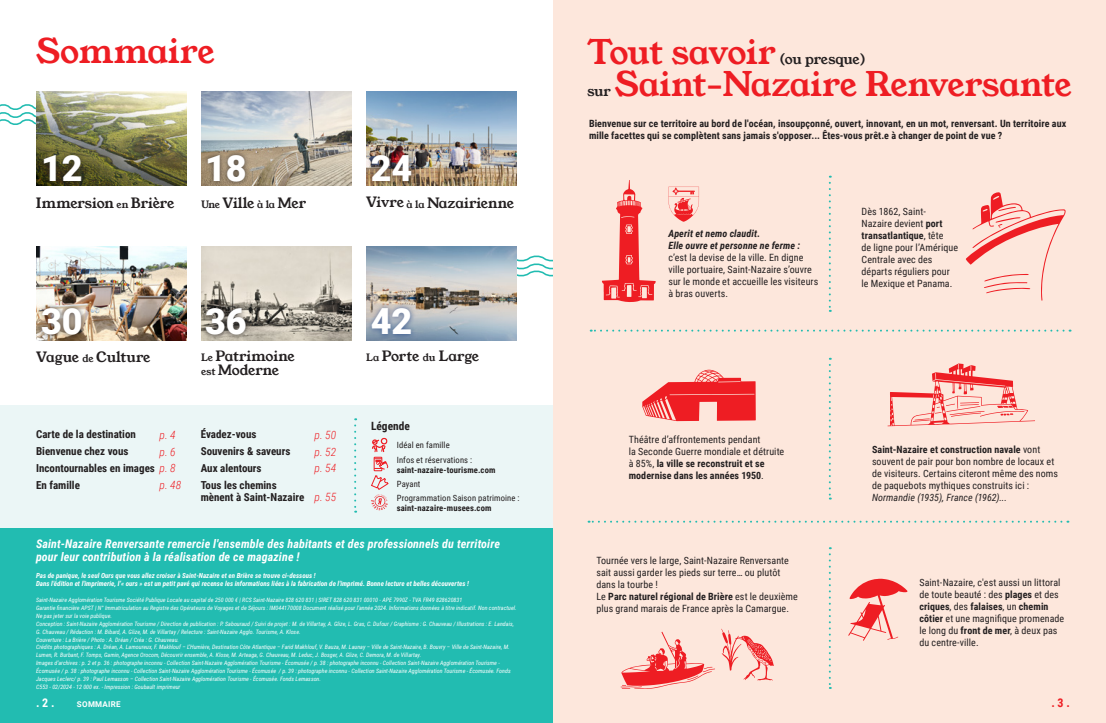
<style>
.page{position:relative;width:1106px;height:723px;background:#fff}
.page>*{position:absolute;margin:0;border:0;box-sizing:border-box;transform-origin:0 0}
.t1{font:900 36px "Roboto";color:#fff}
.t2{font:33.4px "Young Serif";letter-spacing:-.015em;color:#ee1d23}
.t3{font:14px/14px "Young Serif";letter-spacing:-.01em;color:#231f20}
.t4{font:13.9px "Young Serif";letter-spacing:-.015em;color:#231f20}
.t5{font:italic 700 12px/13px "Roboto Condensed";letter-spacing:.01em;color:#fff}
.t6{font:700 12px "Roboto Condensed";color:#fff}
.t7{font:700 12px "Roboto Condensed";color:#ee1d23}
.t8{font:italic 300 11.4px/16.9px "Roboto Condensed";color:#ee1d23}
.t9{font:700 11.4px "Roboto Condensed";color:#231f20}
.t10{font:700 11px/17px "Roboto Condensed";color:#231f20}
.t11{font:10px/12px "Roboto Condensed";letter-spacing:.005em;color:#231f20}
.t12{font:700 10px/12px "Roboto Condensed";letter-spacing:.01em;color:#231f20}
.t13{font:italic 700 10px/12px "Roboto Condensed";letter-spacing:.01em;color:#231f20}
.t14{font:italic 10px "Roboto Condensed";letter-spacing:.005em;color:#231f20}
.t15{font:8.6px "Roboto Condensed";letter-spacing:.015em;color:#231f20}
.t16{font:700 8.6px "Roboto Condensed";letter-spacing:.015em;color:#231f20}
.t17{font:700 8px "Roboto";letter-spacing:.035em;color:#fff}
.t18{font:italic 700 7px/7.9px "Roboto Condensed";color:#fff}
.t19{font:italic 6px/7.9px "Roboto Condensed";color:#fff}
.s1{font-size:10px}
.s2{font-weight:300;font-style:italic;font-size:11.4px;color:#ee1d23}
.s3{font-weight:700}
</style>
<div class="page">
<div style="left:0;top:405px;width:553px;height:190px;background:#ebf6f6"></div>
<svg style="left:517px;top:255px;width:36px;height:22px"></svg>
<div style="left:0;top:528px;width:553px;height:195px;background:#22bcb1"></div>
<div style="left:553px;top:0;width:553px;height:723px;background:#fde7dc"></div>
<svg style="left:0;top:104px;width:36px;height:21px"></svg>
<img style="left:36px;top:91px;width:151px;height:95px">
<img style="left:366px;top:247px;width:151px;height:94px">
<img style="left:36px;top:247px;width:151px;height:94px">
<img style="left:201px;top:247px;width:151px;height:94px">
<img style="left:366px;top:91px;width:151px;height:95px">
<img style="left:201px;top:91px;width:151px;height:95px">
<svg style="left:848px;top:579px;width:59px;height:62px"></svg>
<svg style="left:642px;top:370px;width:113px;height:51px"></svg>
<svg style="left:887px;top:363px;width:148px;height:63px"></svg>
<svg style="left:602px;top:180px;width:53px;height:122px"></svg>
<svg style="left:588px;top:521px;width:473px;height:2px"></svg>
<svg style="left:590px;top:330px;width:473px;height:2px"></svg>
<svg style="left:828px;top:547px;width:2px;height:142px"></svg>
<svg style="left:828px;top:358px;width:2px;height:141px"></svg>
<svg style="left:828px;top:176px;width:2px;height:136px"></svg>
<svg style="left:620px;top:632px;width:95px;height:57px"></svg>
<svg style="left:721px;top:629px;width:53px;height:51px"></svg>
<svg style="left:965px;top:192px;width:100px;height:109px"></svg>
<div style="left:39px;top:149px;width:48px;height:37px;background:#231f20;opacity:.75"></div>
<div style="left:37px;top:303px;width:50px;height:37px;background:#231f20;opacity:.75"></div>
<div style="left:202px;top:149px;width:48px;height:38px;background:#231f20;opacity:.75"></div>
<div style="left:200px;top:303px;width:51px;height:37px;background:#231f20;opacity:.75"></div>
<div style="left:366px;top:149px;width:51px;height:37px;background:#231f20;opacity:.75"></div>
<div style="left:366px;top:303px;width:50px;height:37px;background:#214386;opacity:.75"></div>
<svg style="left:371px;top:475px;width:18px;height:36px"></svg>
<div style="left:374px;top:457px;width:8px;height:14px;border:1px solid #ee1d23"></div>
<svg style="left:374px;top:458px;width:14px;height:11px"></svg>
<svg style="left:372px;top:437px;width:16px;height:15px"></svg>
<svg style="left:354px;top:418px;width:2px;height:95px"></svg>
<svg style="left:668px;top:187px;width:31px;height:35px"></svg>
<h2 class="t2" style="left:36px;top:32px;width:180px">Sommaire</h2>
<h1 class="t1" style="left:41px;top:143px;width:43px">12</h1>
<h1 class="t1" style="left:205px;top:143px;width:43px">18</h1>
<h1 class="t1" style="left:371px;top:143px;width:43px">24</h1>
<h3 class="t3" style="left:36px;top:196px;width:140px">Immersion <span class="s1">en</span> Brière</h3>
<h3 class="t3" style="left:201px;top:196px;width:107px"><span class="s1">Une</span> Ville <span class="s1">à la</span> Mer</h3>
<h3 class="t3" style="left:366px;top:196px;width:149px">Vivre <span class="s1">à la</span> Nazairienne</h3>
<h1 class="t1" style="left:41px;top:296px;width:43px">30</h1>
<h3 class="t3" style="left:36px;top:350px;width:116px">Vague <span class="s1">de</span> Culture</h3>
<h1 class="t1" style="left:205px;top:296px;width:43px">36</h1>
<h3 class="t3" style="left:201px;top:349px;width:95px"><span class="s1">Le</span> Patrimoine <span class="s1">est</span> Moderne</h3>
<h3 class="t10" style="left:36px;top:425px;width:101px">Carte de la destination<br>Bienvenue chez vous</h3>
<h3 class="t10" style="left:36px;top:476px;width:45px">En famille</h3>
<h3 class="t8" style="left:160px;top:426px;width:18px">p. 4 p. 6</h3>
<h3 class="t10" style="left:36px;top:459px;width:141px">Incontournables en images <span class="s2">p. 8</span></h3>
<h3 class="t8" style="left:160px;top:476px;width:23px">p. 48</h3>
<h3 class="t10" style="left:201px;top:425px;width:91px">Évadez-vous<br>Souvenirs &amp; saveurs<br>Aux alentours<br>Tous les chemins</h3>
<h3 class="t10" style="left:201px;top:488px;width:105px">mènent à Saint-Nazaire</h3>
<h3 class="t8" style="left:314px;top:426px;width:23px;text-align:justify">p. 50 p. 52 p. 54</h3>
<h3 class="t8" style="left:314px;top:488px;width:23px">p. 55</h3>
<h1 class="t1" style="left:371px;top:296px;width:43px">42</h1>
<h3 class="t3" style="left:366px;top:349px;width:114px"><span class="s1">La</span> Porte <span class="s1">du</span> Large</h3>
<h3 class="t9" style="left:371px;top:418px;width:40px">Légende</h3>
<h3 class="t15" style="left:397px;top:439px;width:54px">Idéal en famille</h3>
<h3 class="t15" style="left:397px;top:478px;width:25px">Payant</h3>
<h3 class="t15" style="left:397px;top:454px;width:77px">Infos et réservations :</h3>
<h3 class="t16" style="left:397px;top:464px;width:100px">saint-nazaire-tourisme.com</h3>
<h3 class="t15" style="left:397px;top:491px;width:124px">Programmation Saison patrimoine :</h3>
<h3 class="t16" style="left:397px;top:502px;width:96px">saint-nazaire-musees.com</h3>
<h3 class="t5" style="left:36px;top:537px;width:465px">Saint-Nazaire Renversante remercie l'ensemble des habitants et des professionnels du territoire pour leur contribution à la réalisation de ce magazine !</h3>
<p class="t18" style="left:36px;top:571px;width:434px">Pas de panique, le seul Ours que vous allez croiser à Saint-Nazaire et en Brière se trouve ci-dessous !<br>Dans l'édition et l'imprimerie, l’« ours » est un petit pavé qui recense les informations liées à la fabrication de l'imprimé. Bonne lecture et belles découvertes !</p>
<p class="t19" style="left:36px;top:595px;width:482px">Saint-Nazaire Agglomération Tourisme Société Publique Locale au capital de 250 000 € | RCS Saint-Nazaire 828 620 831 | SIRET 828 620 831 00010 - APE 7990Z - TVA FR49 828620831<br>Garantie financière APST | N° Immatriculation au Registre des Opérateurs de Voyages et de Séjours : IM044170008 Document réalisé pour l’année 2024. Informations données à titre indicatif. Non contractuel.<br>Ne pas jeter sur la voie publique.<br>Conception : Saint-Nazaire Agglomération Tourisme / Direction de publication : P. Sabouraud / Suivi de projet : M. de Villartay, A. Glize, L. Gras, C. Dufour / Graphisme : G. Chauveau / Illustrations : E. Landais, G. Chauveau / Rédaction : M. Bibard, A. Glize, M. de Villartay / Relecture : Saint-Nazaire Agglo. Tourisme, A. Klose.<br>Couverture : La Brière / Photo : A. Dréan / Créa : G. Chauveau.<br>Crédits photographiques : A. Dréan, A. Lamoureux, F. Makhlouf – L’Humière, Destination Côte Atlantique – Farid Makhlouf, V. Bauza, M. Launay – Ville de Saint-Nazaire, B. Bouvry – Ville de Saint-Nazaire, M.<br>Lumen, R. Burbant, F. Tomps, Gamin, Agence Orocom, Découvrir ensemble, A. Klose, M. Arteaga, G. Chauveau, M. Leduc, J. Bosger, A. Glize, C. Demora, M. de Villartay.<br>Images d’archives : p. 2 et p. 36 : photographe inconnu - Collection Saint-Nazaire Agglomération Tourisme - Écomusée / p. 38 : photographe inconnu - Collection Saint-Nazaire Agglomération Tourisme - Écomusée / p. 38 : photographe inconnu - Collection Saint-Nazaire Agglomération Tourisme - Écomusée / p. 39 : photographe inconnu - Collection Saint-Nazaire Agglomération Tourisme - Écomusée. Fonds Jacques Leclerc/ p. 39 : Paul Lemasson – Collection Saint-Nazaire Agglomération Tourisme - Écomusée. Fonds Lemasson.<br>C553 - 02/2024 - 12 000 ex. - Impression : Goubault imprimeur</p>
<h3 class="t6" style="left:36px;top:694px;width:20px">. 2 .</h3>
<h3 class="t17" style="left:77px;top:698px;width:45px">SOMMAIRE</h3>
<h2 class="t2" style="left:587px;top:33px;width:190px">Tout savoir</h2>
<h3 class="t4" style="left:779px;top:51px;width:88px">(ou presque)</h3>
<h2 class="t2" style="left:614px;top:65px;width:459px">Saint-Nazaire Renversante</h2>
<h3 class="t4" style="left:587px;top:83px;width:25px">sur</h3>
<h3 class="t12" style="left:589px;top:117px;width:479px">Bienvenue sur ce territoire au bord de l'océan, insoupçonné, ouvert, innovant, en un mot, renversant. Un territoire aux mille facettes qui se complètent sans jamais s'opposer... Êtes-vous prêt.e à changer de point de vue ?</h3>
<h3 class="t13" style="left:668px;top:227px;width:133px">Aperit et nemo claudit.<br>Elle ouvre et personne ne ferme :</h3>
<h3 class="t11" style="left:668px;top:251px;width:151px">c’est la devise de la ville. En digne ville portuaire, Saint-Nazaire s’ouvre sur le monde et accueille les visiteurs à bras ouverts.</h3>
<h3 class="t11" style="left:861px;top:205px;width:98px">Dès 1862, Saint-<br>Nazaire devient <span class="s3">port transatlantique</span>, tête<br>de ligne pour l’Amérique<br>Centrale avec des départs réguliers pour le Mexique et Panama.</h3>
<h3 class="t11" style="left:628px;top:433px;width:157px">Théâtre d’affrontements pendant<br>la Seconde Guerre mondiale et détruite à 85%, <span class="s3">la ville se reconstruit et se modernise dans les années 1950</span>.</h3>
<h3 class="t11" style="left:872px;top:443px;width:187px"><span class="s3">Saint-Nazaire et construction navale</span> vont souvent de pair pour bon nombre de locaux et de visiteurs. Certains citeront même des noms de paquebots mythiques construits ici :</h3>
<h3 class="t14" style="left:872px;top:491px;width:136px">Normandie (1935), France (1962)...</h3>
<h3 class="t11" style="left:596px;top:554px;width:203px">Tournée vers le large, Saint-Nazaire Renversante sait aussi garder les pieds sur terre… ou plutôt dans la tourbe !<br>Le <span class="s3">Parc naturel régional de Brière</span> est le deuxième plus grand marais de France après la Camargue.</h3>
<h3 class="t11" style="left:919px;top:576px;width:146px">Saint-Nazaire, c'est aussi un littoral de toute beauté : des <span class="s3">plages</span> et des <span class="s3">criques</span>, des <span class="s3">falaises</span>, un <span class="s3">chemin côtier</span> et une magnifique promenade le long du <span class="s3">front de mer</span>, à deux pas du centre-ville.</h3>
<h3 class="t7" style="left:1051px;top:694px;width:20px">. 3 .</h3>
</div>
